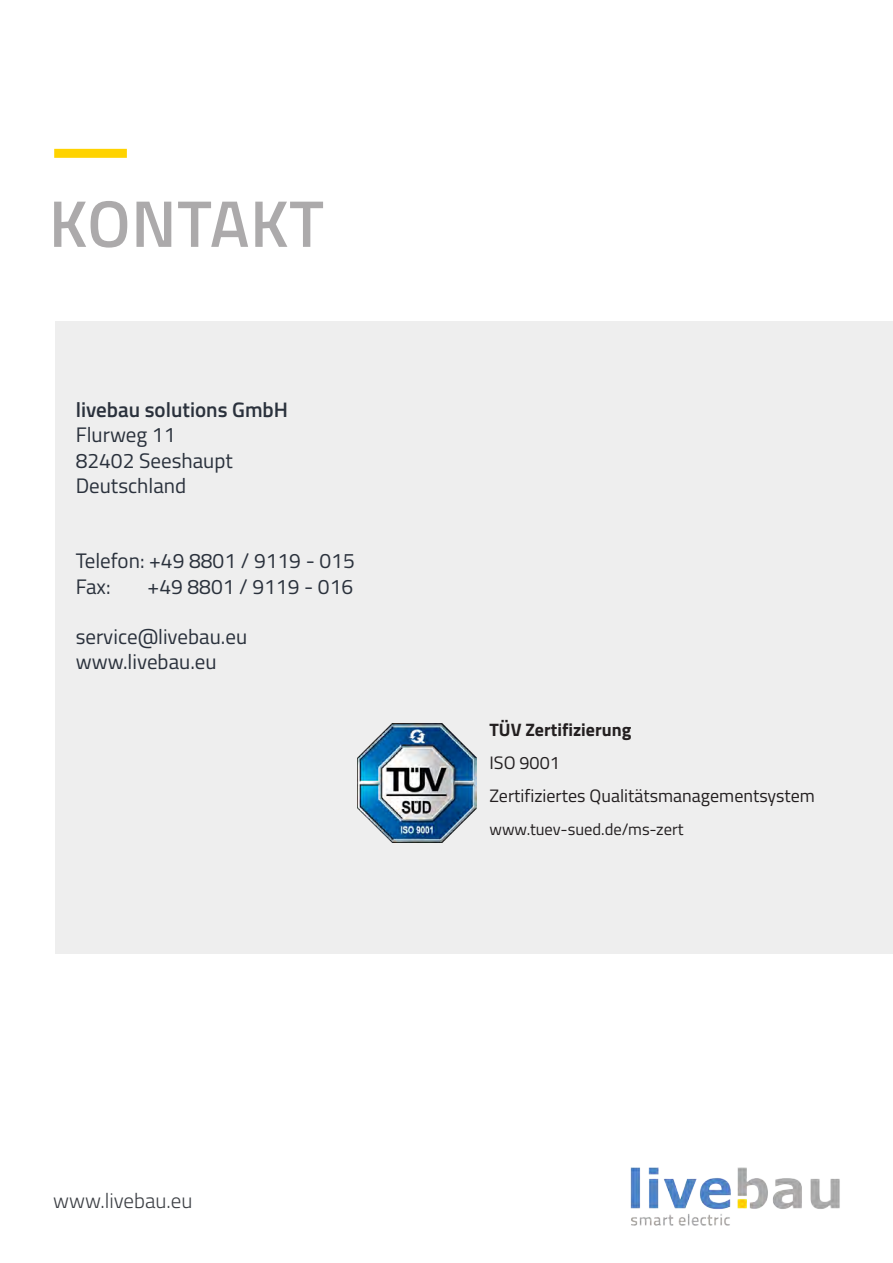
<style>
.page{position:relative;width:893px;height:1263px;background:#fff}
.page>*{position:absolute;margin:0;border:0;box-sizing:border-box;transform-origin:0 0}
.t1{font:600 66px "Titillium";letter-spacing:.01em;color:#acaaab}
.t2{font:21px "Titillium";color:#2a313c}
.t3{font:600 21px "Titillium";color:#2a313c}
.t4{font:300 21px "Titillium";color:#3c3f44}
.t5{font:18px "Titillium";color:#231f20}
.t6{font:700 18px "Titillium";color:#231f20}
.t7{font:16.5px "Titillium";color:#231f20}
</style>
<div class="page">
<div style="left:55px;top:321px;width:838px;height:632px;background:#eee"></div>
<img style="left:630px;top:1167px;width:210px;height:59px">
<img style="left:357px;top:723px;width:120px;height:119px">
<div style="left:54px;top:149px;width:73px;height:9px;background:#ffd300"></div>
<p class="t1" style="left:49px;top:174px;width:277px">KONTAKT</p>
<p class="t3" style="left:76px;top:394px;width:214px">livebau solutions GmbH</p>
<p class="t2" style="left:76px;top:420px;width:101px">Flurweg 11</p>
<p class="t2" style="left:76px;top:445px;width:159px">82402 Seeshaupt</p>
<p class="t2" style="left:76px;top:470px;width:112px">Deutschland</p>
<p class="t2" style="left:76px;top:546px;width:281px">Telefon: +49 8801 / 9119 - 015</p>
<p class="t2" style="left:76px;top:571px;width:36px">Fax:</p>
<p class="t2" style="left:148px;top:571px;width:207px">+49 8801 / 9119 - 016</p>
<p class="t2" style="left:76px;top:621px;width:173px">service@livebau.eu</p>
<p class="t2" style="left:76px;top:646px;width:142px">www.livebau.eu</p>
<p class="t6" style="left:489px;top:715px;width:143px">TÜV Zertifizierung</p>
<p class="t5" style="left:489px;top:749px;width:72px">ISO 9001</p>
<p class="t5" style="left:489px;top:782px;width:327px">Zertifiziertes Qualitätsmanagementsystem</p>
<p class="t7" style="left:489px;top:817px;width:196px">www.tuev-sued.de/ms-zert</p>
<p class="t4" style="left:53px;top:1185px;width:141px">www.livebau.eu</p>
</div>
